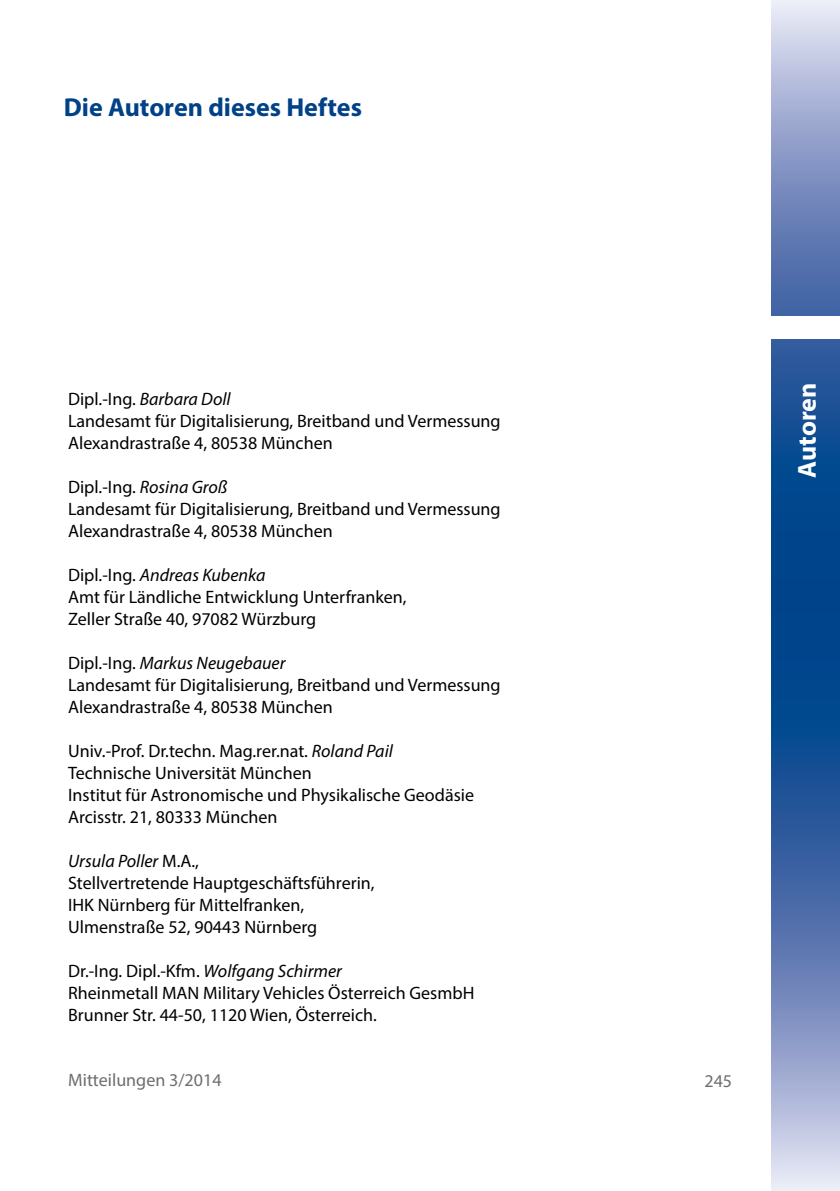
<style>
.page{position:relative;width:840px;height:1191px;background:#fff}
.page>*{position:absolute;margin:0;border:0;box-sizing:border-box;transform-origin:0 0}
.t1{font:700 26px "Myriad Pro";color:#004188}
.t2{font:700 26px "Myriad Pro";letter-spacing:-.005em;color:#fff}
.t3{font:18px/22px "Myriad Pro";color:#000}
.t4{font:18px "Myriad Pro";color:#6e6e6e}
.s1{font-style:italic}
</style>
<div class="page">
<svg style="left:771px;top:0;width:68px;height:595px;background:#5479b0"></svg>
<svg style="left:771px;top:595px;width:68px;height:596px;background:#5377af"></svg>
<div style="left:770px;top:316px;width:69px;height:22px;background:#fff"></div>
<h1 class="t1" style="left:64px;top:90px;width:299px">Die Autoren dieses Heftes</h1>
<p class="t3" style="left:68px;top:387px;width:434px">Dipl.-Ing. <span class="s1">Barbara Doll<br></span>Landesamt für Digitalisierung, Breitband und Vermessung<br>Alexandrastraße 4, 80538 München</p>
<p class="t3" style="left:68px;top:475px;width:434px">Dipl.-Ing. <span class="s1">Rosina Groß<br></span>Landesamt für Digitalisierung, Breitband und Vermessung<br>Alexandrastraße 4, 80538 München</p>
<p class="t3" style="left:68px;top:563px;width:340px">Dipl.-Ing. <span class="s1">Andreas Kubenka<br></span>Amt für Ländliche Entwicklung Unterfranken,<br>Zeller Straße 40, 97082 Würzburg</p>
<p class="t3" style="left:68px;top:651px;width:434px">Dipl.-Ing. <span class="s1">Markus Neugebauer<br></span>Landesamt für Digitalisierung, Breitband und Vermessung<br>Alexandrastraße 4, 80538 München</p>
<p class="t3" style="left:68px;top:739px;width:407px">Univ.-Prof. Dr.techn. Mag.rer.nat. <span class="s1">Roland Pail </span>Technische Universität München<br>Institut für Astronomische und Physikalische Geodäsie Arcisstr. 21, 80333 München</p>
<p class="t3" style="left:68px;top:849px;width:308px"><span class="s1">Ursula Poller</span> M.A.,<br>Stellvertretende Hauptgeschäftsführerin,<br>IHK Nürnberg für Mittelfranken,<br>Ulmenstraße 52, 90443 Nürnberg</p>
<p class="t3" style="left:68px;top:959px;width:407px">Dr.-Ing. Dipl.-Kfm. <span class="s1">Wolfgang Schirmer<br></span>Rheinmetall MAN Military Vehicles Österreich GesmbH<br>Brunner Str. 44-50, 1120 Wien, Österreich.</p>
<p class="t4" style="left:68px;top:1068px;width:155px">Mitteilungen 3/2014</p>
<p class="t4" style="left:704px;top:1069px;width:29px">245</p>
<h1 class="t2" style="left:789px;top:478px;width:96px;rotate:-90deg">Autoren</h1>
</div>
